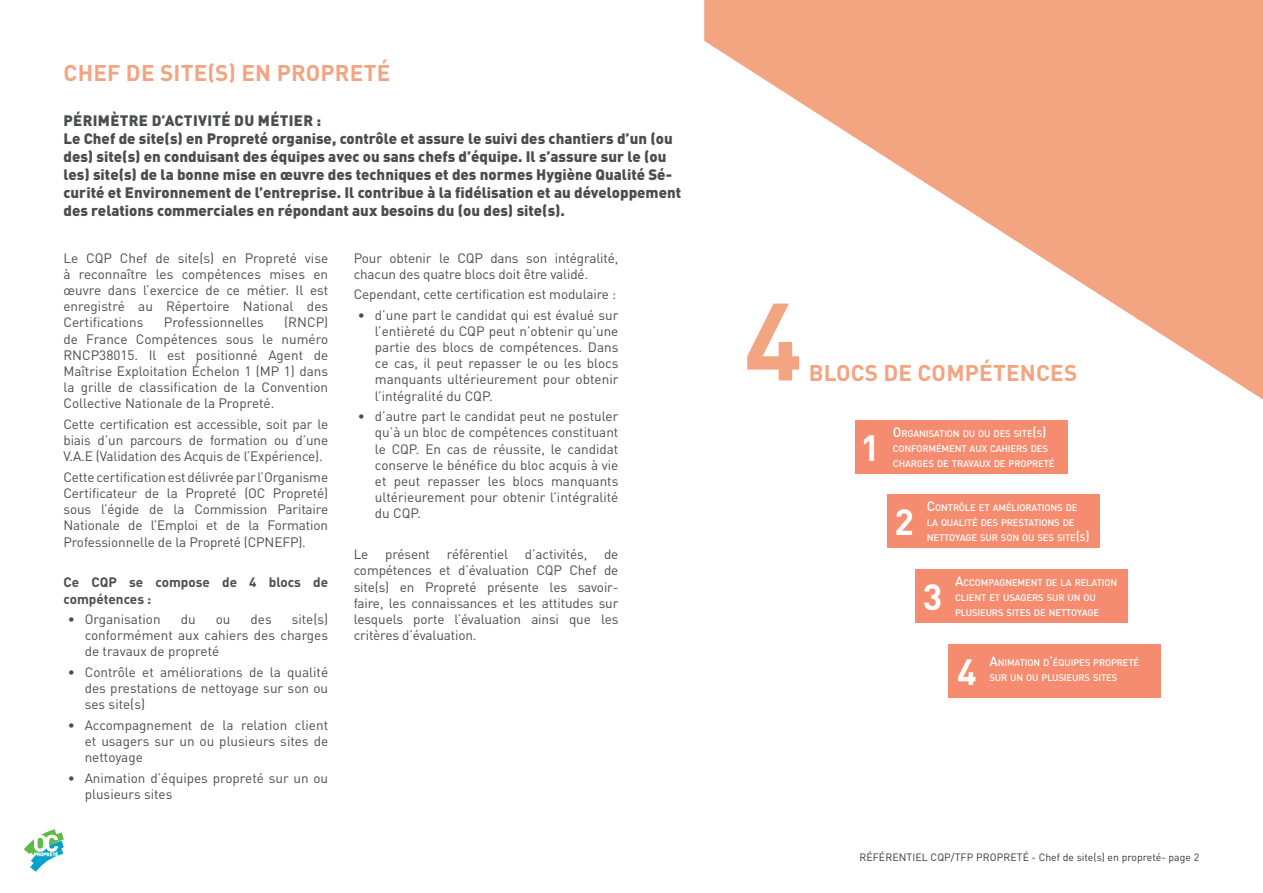
<style>
.page{position:relative;width:1263px;height:893px;background:#fff}
.page>*{position:absolute;margin:0;border:0;box-sizing:border-box;transform-origin:0 0}
.t1{font:700 108px "DIN Pro";color:#f3a481}
.t2{font:700 36px "DIN Pro";color:#fff}
.t3{font:700 22.5px "DIN Pro";letter-spacing:.01em;color:#f3a481}
.t4{font:900 15px/18px "DIN Pro";color:#4b4c4d}
.t5{font:900 15px "DIN Pro";letter-spacing:.02em;color:#4b4c4d}
.t6{font:13.5px/16.2px "DIN Pro";color:#4b4c4d;text-align:justify}
.t7{font:700 13.5px/16.2px "DIN Pro";color:#4b4c4d}
.t8{font:10.5px "DIN Pro";letter-spacing:.005em;color:#3b3532}
.t9{font:500 9.45px/15px "DIN Pro";letter-spacing:-.015em;color:#fff}
.s1{font-size:13.5px}
</style>
<div class="page">
<svg style="left:24px;top:829px;width:40px;height:43px"></svg>
<svg style="left:704px;top:0;width:559px;height:399px;fill:#f3a481"></svg>
<div style="left:948px;top:644px;width:213px;height:53px;background:#f58b6f"></div>
<div style="left:855px;top:420px;width:213px;height:54px;background:#f58b6f"></div>
<div style="left:887px;top:494px;width:213px;height:54px;background:#f58b6f"></div>
<div style="left:915px;top:569px;width:213px;height:54px;background:#f58b6f"></div>
<p class="t3" style="left:64px;top:54px;width:328px">CHEF DE SITE(S) EN PROPRETÉ</p>
<p class="t5" style="left:64px;top:108px;width:259px">PÉRIMÈTRE D’ACTIVITÉ DU MÉTIER :</p>
<p class="t4" style="left:63px;top:128px;width:619px">Le Chef de site(s) en Propreté organise, contrôle et assure le suivi des chantiers d’un (ou des) site(s) en conduisant des équipes avec ou sans chefs d’équipe. Il s’assure sur le (ou les) site(s) de la bonne mise en œuvre des techniques et des normes Hygiène Qualité Sé&shy;curité et Environnement de l’entreprise. Il contribue à la fidélisation et au développement des relations commerciales en répondant aux besoins du (ou des) site(s).</p>
<p class="t6" style="left:63px;top:248px;width:266px">Le CQP Chef de site(s) en Propreté vise à reconnaître les compétences mises en œuvre dans l’exercice de ce métier. Il est enregistré au Répertoire National des Certifications</p>
<p class="t6" style="left:63px;top:313px;width:266px;text-indent:221px">(RNCP) de France Compétences sous le numéro RNCP38015. Il est positionné Agent de Maîtrise Exploitation Échelon 1 (MP 1) dans la grille de classification de la Convention Collective Nationale de la Propreté.</p>
<p class="t6" style="left:63px;top:415px;width:266px">Cette certification est accessible, soit par le biais d’un parcours de formation ou d’une V.A.E (Validation des Acquis de l’Expérience).</p>
<p class="t6" style="left:63px;top:467px;width:266px">Cette certification est délivrée par l’Organisme Certificateur de la Propreté (OC Propreté) sous l’égide de la Commission Paritaire Nationale de l’Emploi et de la Formation Professionnelle de la Propreté (CPNEFP).</p>
<p class="t7" style="left:63px;top:573px;width:266px">Ce CQP se compose de 4 blocs de compétences :</p>
<p class="t6" style="left:68px;top:610px;width:94px">• Organisation</p>
<p class="t6" style="left:181px;top:610px;width:16px">du</p>
<p class="t6" style="left:216px;top:610px;width:16px">ou</p>
<p class="t6" style="left:250px;top:610px;width:23px">des</p>
<p class="t6" style="left:164px;top:313px;width:101px">Professionnelles</p>
<p class="t6" style="left:85px;top:610px;width:245px;text-indent:207px">site(s) conformément aux cahiers des charges de travaux de propreté</p>
<p class="t6" style="left:85px;top:663px;width:245px;text-indent:-17px">• Contrôle et améliorations de la qualité des prestations de nettoyage sur son ou ses site(s)</p>
<p class="t6" style="left:85px;top:715px;width:245px;text-indent:-17px">• Accompagnement de la relation client et usagers sur un ou plusieurs sites de nettoyage</p>
<p class="t6" style="left:85px;top:768px;width:245px;text-indent:-17px">• Animation d’équipes propreté sur un ou plusieurs sites</p>
<p class="t6" style="left:354px;top:248px;width:266px">Pour obtenir le CQP dans son intégralité, chacun des quatre blocs doit être validé.</p>
<p class="t6" style="left:354px;top:285px;width:264px">Cependant, cette certification est modulaire :</p>
<p class="t6" style="left:375px;top:305px;width:245px;text-indent:-17px">• d’une part le candidat qui est évalué sur l’entièreté du CQP peut n’obtenir qu’une partie des blocs de compétences. Dans ce cas, il peut repasser le ou les blocs manquants ultérieurement pour obtenir l’intégralité du CQP.</p>
<p class="t6" style="left:375px;top:407px;width:245px;text-indent:-17px">• d’autre part le candidat peut ne postuler qu’à un bloc de compétences constituant le CQP. En cas de réussite, le candidat conserve le bénéfice du bloc acquis à vie et peut repasser les blocs manquants ultérieurement pour obtenir l’intégralité du CQP.</p>
<p class="t6" style="left:354px;top:545px;width:266px">Le présent référentiel d’activités, de compétences et d’évaluation CQP Chef de site(s) en Propreté présente les savoir&shy;faire, les connaissances et les attitudes sur lesquels porte l’évaluation ainsi que les critères d’évaluation.</p>
<p class="t1" style="left:744px;top:251px;width:60px">4</p>
<p class="t3" style="left:809px;top:354px;width:270px">BLOCS DE COMPÉTENCES</p>
<p class="t2" style="left:860px;top:418px;width:21px">1</p>
<p class="t9" style="left:893px;top:425px;width:163px"><span class="s1">O</span> RGANISATION DU OU DES SITE<span class="s1">(</span>S<span class="s1">)<br></span>CONFORMÉMENT AUX CAHIERS DES<br>CHARGES DE TRAVAUX DE PROPRETÉ</p>
<p class="t2" style="left:894px;top:492px;width:21px">2</p>
<p class="t9" style="left:927px;top:499px;width:152px"><span class="s1">C</span>ONTRÔLE ET AMÉLIORATIONS DE</p>
<p class="t9" style="left:927px;top:514px;width:164px">LA QUALITÉ DES PRESTATIONS DE<br>NETTOYAGE SUR SON OU SES SITE<span class="s1">(</span>S<span class="s1">)</span></p>
<p class="t2" style="left:923px;top:567px;width:21px">3</p>
<p class="t9" style="left:955px;top:574px;width:164px"><span class="s1">A</span>CCOMPAGNEMENT DE LA RELATION<br>CLIENT ET USAGERS SUR UN OU</p>
<p class="t9" style="left:955px;top:604px;width:145px">PLUSIEURS SITES DE NETTOYAGE</p>
<p class="t2" style="left:957px;top:642px;width:21px">4</p>
<p class="t9" style="left:989px;top:654px;width:151px"><span class="s1">A</span>NIMATION D<span class="s1">’</span>ÉQUIPES PROPRETÉ</p>
<p class="t9" style="left:989px;top:669px;width:130px">SUR UN OU PLUSIEURS SITES</p>
<p class="t8" style="left:859px;top:849px;width:341px">RÉFÉRENTIEL CQP/TFP PROPRETÉ - Chef de site(s) en propreté- page 2</p>
</div>
